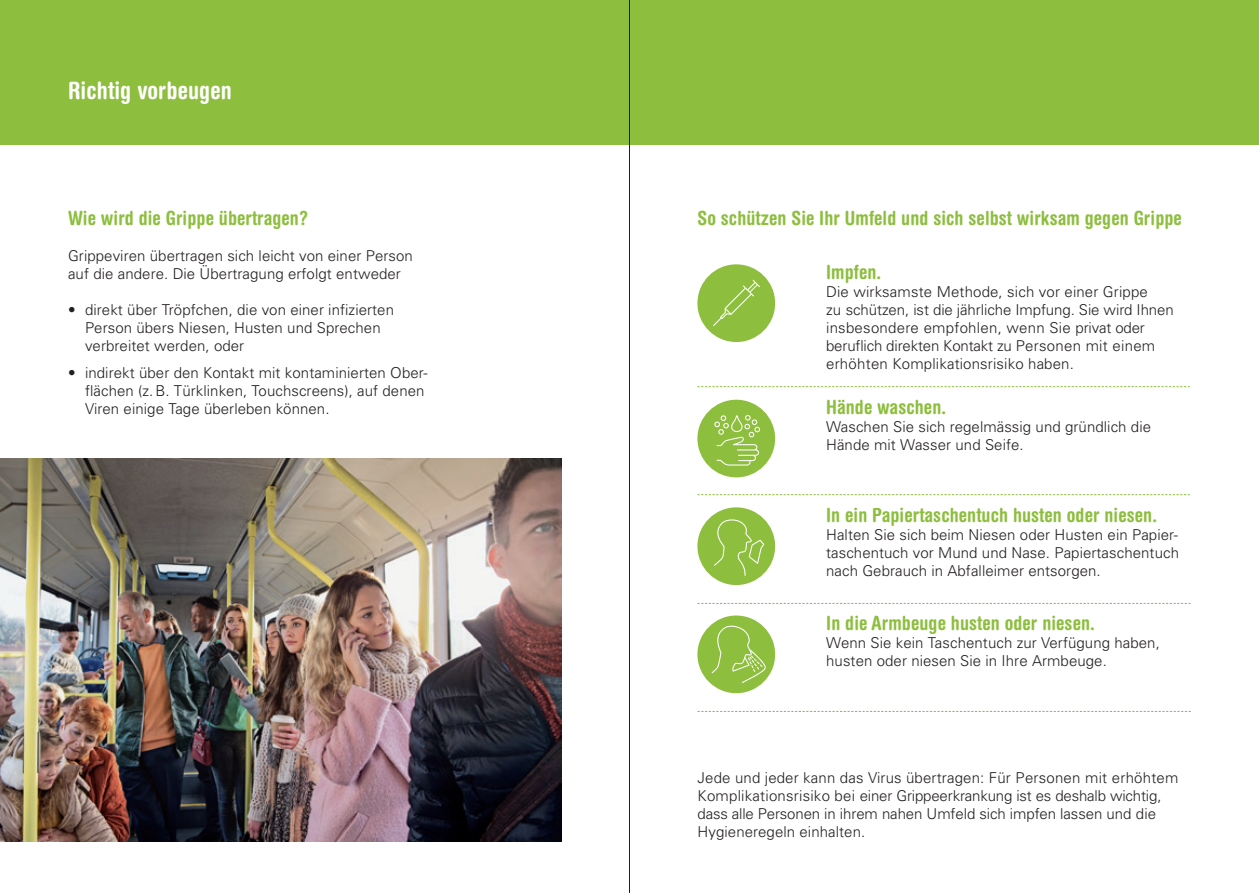
<style>
.page{position:relative;width:1259px;height:893px;background:#fff}
.page>*{position:absolute;margin:0;border:0;box-sizing:border-box;transform-origin:0 0}
.t1{font:700 condensed 24px "Helvetica Rounded";letter-spacing:.005em;color:#fff}
.t2{font:700 condensed 19.5px "Helvetica Rounded";letter-spacing:.005em;color:#8dbe3e}
.t3{font:700 condensed 19.5px "Helvetica Rounded LT";letter-spacing:.005em;color:#8dbe3e}
.t4{font:300 15px/18px "Univers";letter-spacing:.005em;color:#231f20}
</style>
<div class="page">
<div style="left:0;top:0;width:1259px;height:145px;background:#8dbe3e"></div>
<img style="left:0;top:458px;width:561px;height:383px">
<svg style="left:697px;top:494px;width:492px;height:1px"></svg>
<svg style="left:697px;top:603px;width:493px;height:1px"></svg>
<svg style="left:697px;top:711px;width:494px;height:1px"></svg>
<svg style="left:697px;top:386px;width:492px;height:1px"></svg>
<div style="left:697px;top:615px;width:78px;height:78px;background:#8dbe3e;border-radius:50%"></div>
<svg style="left:711px;top:625px;width:55px;height:58px"></svg>
<div style="left:697px;top:507px;width:78px;height:78px;background:#8dbe3e;border-radius:50%"></div>
<svg style="left:714px;top:519px;width:50px;height:57px"></svg>
<div style="left:697px;top:400px;width:78px;height:77px;background:#8dbe3e;border-radius:50%"></div>
<svg style="left:714px;top:415px;width:46px;height:51px"></svg>
<div style="left:697px;top:264px;width:78px;height:78px;background:#8dbe3e;border-radius:50%"></div>
<svg style="left:713px;top:280px;width:47px;height:46px"></svg>
<hr style="left:629px;top:0;width:1px;height:893px;background:#231f20">
<h1 class="t1" style="left:68px;top:76px;width:165px">Richtig vorbeugen</h1>
<h2 class="t3" style="left:68px;top:206px;width:242px">Wie wird die Grippe übertragen?</h2>
<p class="t4" style="left:68px;top:246px;width:346px">Grippeviren übertragen sich leicht von einer Person auf die andere. Die Übertragung erfolgt entweder</p>
<p class="t4" style="left:85px;top:300px;width:310px;text-indent:-17px">• direkt über Tröpfchen, die von einer infizierten<br>Person übers Niesen, Husten und Sprechen verbreitet werden, oder</p>
<p class="t4" style="left:85px;top:363px;width:344px;text-indent:-17px">• indirekt über den Kontakt mit kontaminierten Ober&shy;flächen (z.B. Türklinken, Touchscreens), auf denen<br>Viren einige Tage überleben können.</p>
<h2 class="t2" style="left:697px;top:206px;width:486px">So schützen Sie Ihr Umfeld und sich selbst wirksam gegen Grippe</h2>
<h2 class="t2" style="left:826px;top:260px;width:57px">Impfen.</h2>
<p class="t4" style="left:826px;top:282px;width:349px">Die wirksamste Methode, sich vor einer Grippe<br>zu schützen, ist die jährliche Impfung. Sie wird Ihnen insbesondere empfohlen, wenn Sie privat oder beruflich direkten Kontakt zu Personen mit einem erhöhten Komplikationsrisiko haben.</p>
<h2 class="t2" style="left:826px;top:395px;width:122px">Hände waschen.</h2>
<p class="t4" style="left:826px;top:417px;width:326px">Waschen Sie sich regelmässig und gründlich die<br>Hände mit Wasser und Seife.</p>
<h2 class="t2" style="left:826px;top:503px;width:332px">In ein Papiertaschentuch husten oder niesen.</h2>
<p class="t4" style="left:826px;top:525px;width:354px;text-align:justify">Halten Sie sich beim Niesen oder Husten ein Papier&shy;taschentuch vor Mund und Nase. Papiertaschentuch nach Gebrauch in Abfalleimer entsorgen.</p>
<h2 class="t2" style="left:826px;top:611px;width:270px">In die Armbeuge husten oder niesen.</h2>
<p class="t4" style="left:826px;top:633px;width:335px">Wenn Sie kein Taschentuch zur Verfügung haben, husten oder niesen Sie in Ihre Armbeuge.</p>
<p class="t4" style="left:697px;top:768px;width:482px">Jede und jeder kann das Virus übertragen: Für Personen mit erhöhtem Komplikationsrisiko bei einer Grippeerkrankung ist es deshalb wichtig, dass alle Personen in ihrem nahen Umfeld sich impfen lassen und die Hygieneregeln einhalten.</p>
</div>
